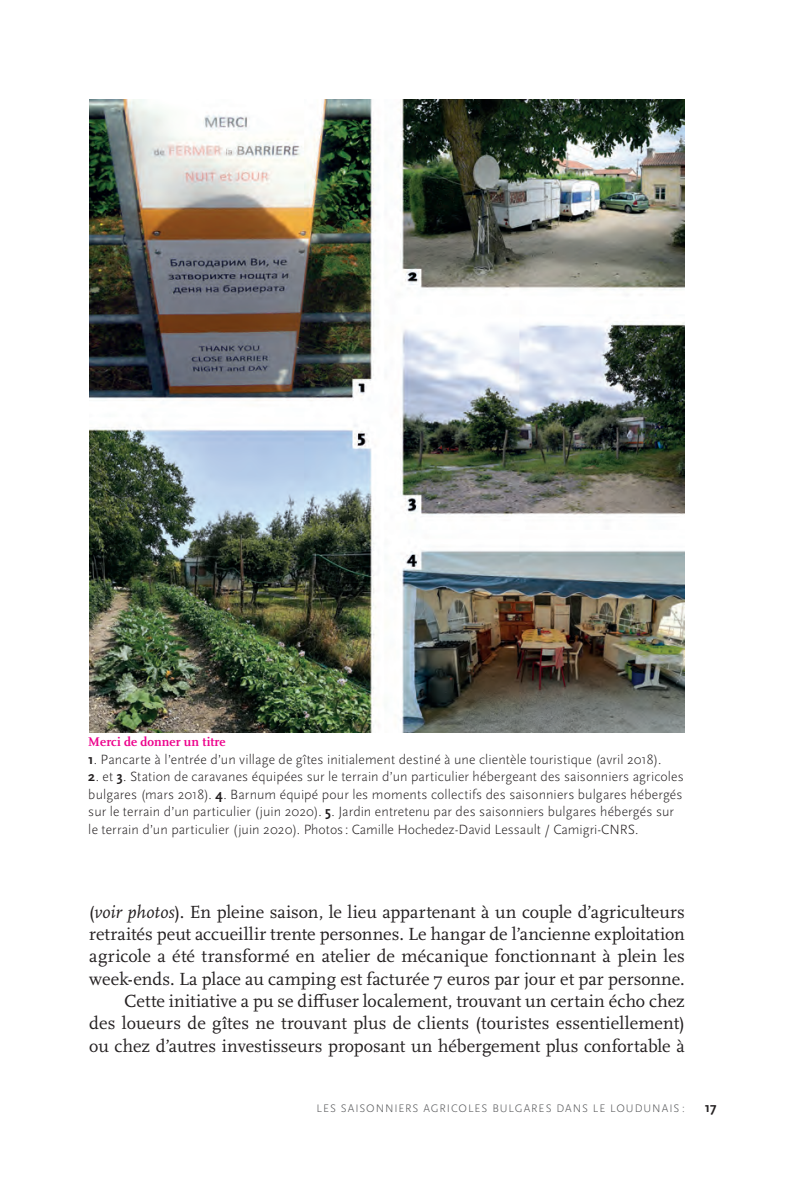
<style>
.page{position:relative;width:794px;height:1191px;background:#fff}
.page>*{position:absolute;margin:0;border:0;box-sizing:border-box;transform-origin:0 0}
.txt_Normal{font:18.38px/22.2px "Scala Pro";color:#231f20;text-align:justify}
.txt_Legende{font:300 14px/17.5px "Scala Sans Pro";letter-spacing:.005em;color:#231f20}
.t1{font:700 14px "Scala Sans Pro";color:#231f20}
.titre_figure{font:700 13.12px "Scala Pro";color:#ed028c}
.t2{font:300 11.38px "Scala Sans Pro";letter-spacing:.085em;color:#57585a}
.s1{font-weight:700}
.s2{font-style:italic}
</style>
<div class="page">
<img style="left:89px;top:99px;width:596px;height:633px">
<p class="titre_figure" style="left:88px;top:734px;width:139px">Merci de donner un titre</p>
<p class="txt_Legende" style="left:88px;top:750px;width:574px"><span class="s1">1</span>. Pancarte à l’entrée d’un village de gîtes initialement destiné à une clientèle touristique (avril 2018).</p>
<p class="txt_Legende" style="left:88px;top:768px;width:597px"><span class="s1">2</span>. et <span class="s1">3</span>. Station de caravanes équipées sur le terrain d’un particulier hébergeant des saisonniers agricoles bulgares (mars 2018). <span class="s1">4</span>. Barnum équipé pour les moments collectifs des saisonniers bulgares hébergés sur le terrain d’un particulier (juin 2020). <span class="s1">5</span>. Jardin entretenu par des saisonniers bulgares hébergés sur le terrain d’un particulier (juin 2020). Photos : Camille Hochedez-David Lessault / Camigri-CNRS.</p>
<p class="txt_Normal" style="left:89px;top:900px;width:597px">(<span class="s2">voir photos</span>). En pleine saison, le lieu appartenant à un couple d’agriculteurs retraités peut accueillir trente personnes. Le hangar de l’ancienne exploitation agricole a été transformé en atelier de mécanique fonctionnant à plein les week-ends. La place au camping est facturée 7 euros par jour et par personne.</p>
<p class="txt_Normal" style="left:89px;top:990px;width:597px;text-indent:35px">Cette initiative a pu se diffuser localement, trouvant un certain écho chez des loueurs de gîtes ne trouvant plus de clients (touristes essentiellement) ou chez d’autres investisseurs proposant un hébergement plus confortable à</p>
<p class="t2" style="left:316px;top:1101px;width:10px">Les</p>
<p class="t2" style="left:341px;top:1101px;width:8px">saisonniers</p>
<p class="t2" style="left:423px;top:1101px;width:18px">agricoles</p>
<p class="t2" style="left:492px;top:1101px;width:34px">bul gares</p>
<p class="t2" style="left:556px;top:1101px;width:9px">dans</p>
<p class="t2" style="left:593px;top:1101px;width:26px">le Loudunais</p>
<p class="t2" style="left:682px;top:1101px;width:4px">:</p>
<p class="t1" style="left:704px;top:1099px;width:13px">17</p>
</div>
